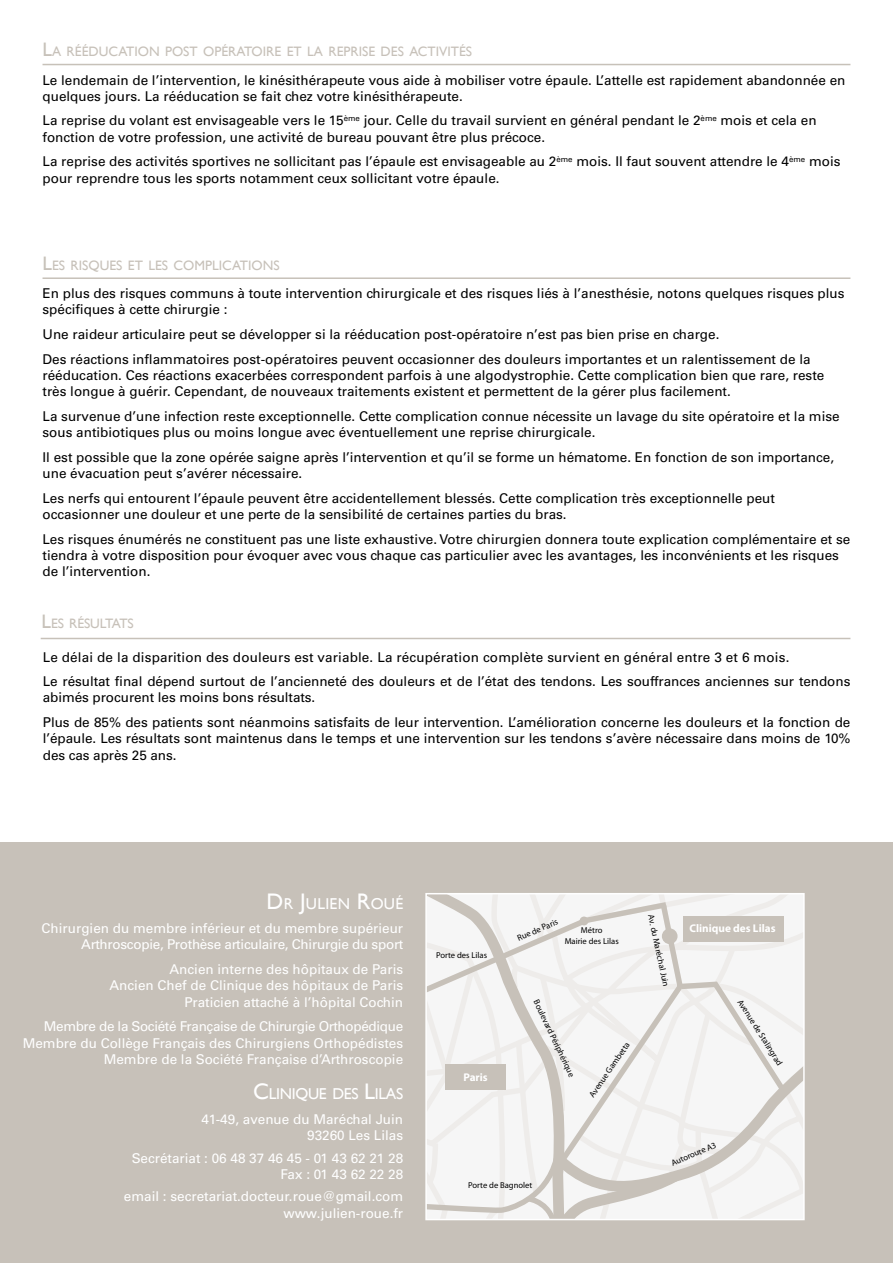
<style>
.page{position:relative;width:893px;height:1263px;background:#fff}
.page>*{position:absolute;margin:0;border:0;box-sizing:border-box;transform-origin:0 0}
.t1{font:15.75px "Gill Sans";letter-spacing:-.02em;color:#fff}
.t2{font:13.65px "Gill Sans";color:#c7c1b9}
.t3{font:13.5px/16.2px "Univers";color:#000}
.t4{font:13.5px/16.2px "Univers";color:#fff;text-align:right}
.t5{font:13.5px/16.2px "Univers";letter-spacing:-.02em;color:#fff;text-align:right}
.t6{font:700 11.25px "Myriad Pro";color:#fff}
.t7{font:8.55px/10.4px "Myriad Pro";color:#000;text-align:center}
.s1{font-size:19.5px}
.s2{font-size:22.5px}
</style>
<div class="page">
<div style="left:0;top:842px;width:893px;height:421px;background:#c7c1b9"></div>
<hr style="left:41px;top:638px;width:809px;height:1px;background:#c7c1b9">
<hr style="left:43px;top:277px;width:807px;height:2px;background:#c7c1b9">
<hr style="left:43px;top:64px;width:807px;height:1px;background:#c7c1b9">
<svg style="left:428px;top:896px;width:374px;height:321px;background:#efeeed"></svg>
<div style="left:683px;top:916px;width:101px;height:25px;background:#c7c1b9"></div>
<div style="left:445px;top:1064px;width:61px;height:26px;background:#c7c1b9"></div>
<div style="left:580px;top:916px;width:8px;height:9px;background:#c7c1b9;border-radius:50%"></div>
<div style="left:662px;top:928px;width:15px;height:16px;background:#c7c1b9;border-radius:50%"></div>
<div style="left:425px;top:893px;width:380px;height:327px;border:2px solid #fff"></div>
<p class="t2" style="left:43px;top:43px;width:431px"><span class="s1">L</span>A RÉÉDUCATION POST OPÉRATOIRE ET LA REPRISE DES ACTIVITÉS</p>
<p class="t3" style="left:43px;top:72px;width:804px">Le lendemain de l’intervention, le kinésithérapeute vous aide à mobiliser votre épaule. L’attelle est rapidement abandonnée en quelques jours. La rééducation se fait chez votre kinésithérapeute.</p>
<p class="t3" style="left:43px;top:113px;width:775px">La reprise du volant est envisageable vers le 15<sup>ème</sup> jour. Celle du travail survient en général pendant le 2<sup>ème</sup> mois et cela en fonction de votre profession, une activité de bureau pouvant être plus précoce.</p>
<p class="t3" style="left:43px;top:154px;width:799px">La reprise des activités sportives ne sollicitant pas l’épaule est envisageable au 2<sup>ème</sup> mois. Il faut souvent attendre le 4<sup>ème</sup> mois pour reprendre tous les sports notamment ceux sollicitant votre épaule.</p>
<p class="t2" style="left:43px;top:257px;width:239px"><span class="s1">L</span>ES RISQUES ET LES COMPLICATIONS</p>
<p class="t3" style="left:43px;top:285px;width:803px">En plus des risques communs à toute intervention chirurgicale et des risques liés à l’anesthésie, notons quelques risques plus spécifiques à cette chirurgie :</p>
<p class="t3" style="left:43px;top:322px;width:770px;line-height:24.8px">Une raideur articulaire peut se développer si la rééducation post-opératoire n’est pas bien prise en charge.<br>Des réactions inflammatoires post-opératoires peuvent occasionner des douleurs importantes et un ralentissement de la</p>
<p class="t3" style="left:43px;top:367px;width:783px">rééducation. Ces réactions exacerbées correspondent parfois à une algodystrophie. Cette complication bien que rare, reste très longue à guérir. Cependant, de nouveaux traitements existent et permettent de la gérer plus facilement.</p>
<p class="t3" style="left:43px;top:408px;width:799px">La survenue d’une infection reste exceptionnelle. Cette complication connue nécessite un lavage du site opératoire et la mise sous antibiotiques plus ou moins longue avec éventuellement une reprise chirurgicale.</p>
<p class="t3" style="left:43px;top:449px;width:793px">Il est possible que la zone opérée saigne après l’intervention et qu’il se forme un hématome. En fonction de son importance, une évacuation peut s’avérer nécessaire.</p>
<p class="t3" style="left:43px;top:490px;width:734px">Les nerfs qui entourent l’épaule peuvent être accidentellement blessés. Cette complication très exceptionnelle peut occasionner une douleur et une perte de la sensibilité de certaines parties du bras.</p>
<p class="t3" style="left:43px;top:531px;width:809px">Les risques énumérés ne constituent pas une liste exhaustive. Votre chirurgien donnera toute explication complémentaire et se tiendra à votre disposition pour évoquer avec vous chaque cas particulier avec les avantages, les inconvénients et les risques de l’intervention.</p>
<p class="t2" style="left:42px;top:615px;width:94px"><span class="s1">L</span>ES RÉSULTATS</p>
<p class="t3" style="left:43px;top:644px;width:809px;line-height:24.8px">Le délai de la disparition des douleurs est variable. La récupération complète survient en général entre 3 et 6 mois.<br>Le résultat final dépend surtout de l’ancienneté des douleurs et de l’état des tendons. Les souffrances anciennes sur tendons</p>
<p class="t3" style="left:43px;top:685px;width:809px;line-height:24.8px">abimés procurent les moins bons résultats.<br>Plus de 85% des patients sont néanmoins satisfaits de leur intervention. L’amélioration concerne les douleurs et la fonction de</p>
<p class="t3" style="left:43px;top:730px;width:809px">l’épaule. Les résultats sont maintenus dans le temps et une intervention sur les tendons s’avère nécessaire dans moins de 10% des cas après 25 ans.</p>
<p class="t1" style="left:267px;top:894px;width:138px"><span class="s2">D</span>R <span class="s2">J</span>ULIEN <span class="s2">R</span>OUÉ</p>
<p class="t5" style="left:42px;top:920px;width:363px">Chirurgien du membre inférieur et du membre supérieur<br>Arthroscopie, Prothèse articulaire, Chirurgie du sport</p>
<p class="t4" style="left:110px;top:961px;width:295px">Ancien interne des hôpitaux de Paris<br>Ancien Chef de Clinique des hôpitaux de Paris<br>Praticien attaché à l’hôpital Cochin</p>
<p class="t4" style="left:23px;top:1018px;width:382px">Membre de la Société Française de Chirurgie Orthopédique<br>Membre du Collège Français des Chirurgiens Orthopédistes<br>Membre de la Société Française d’Arthroscopie</p>
<p class="t1" style="left:253px;top:1084px;width:151px"><span class="s2">C</span>LINIQUE DES <span class="s2">L</span>ILAS</p>
<p class="t4" style="left:201px;top:1111px;width:203px">41-49, avenue du Maréchal Juin<br>93260 Les Lilas</p>
<p class="t4" style="left:132px;top:1150px;width:273px">Secrétariat : 06 48 37 46 45 - 01 43 62 21 28<br>Fax : 01 43 62 22 28</p>
<p class="t4" style="left:124px;top:1189px;width:281px">email : secretariat.docteur.roue@gmail.com www.julien-roue.fr</p>
<p class="t7" style="left:436px;top:949px;width:52px">Porte des Lilas</p>
<p class="t6" style="left:463px;top:1069px;width:26px">Paris</p>
<p class="t7" style="left:516px;top:933px;width:45px;rotate:-23deg">Rue de Paris</p>
<p class="t7" style="left:565px;top:925px;width:56px">Métro<br>Mairie des Lilas</p>
<p class="t7" style="left:540px;top:998px;width:86px;rotate:64deg">Boulevard Périphérique</p>
<p class="t7" style="left:587px;top:1093px;width:66px;rotate:-55deg">Avenue Gambetta</p>
<p class="t7" style="left:468px;top:1180px;width:66px">Porte de Bagnolet</p>
<p class="t7" style="left:656px;top:914px;width:75px;rotate:78deg">Av. du Maréchal Juin</p>
<p class="t6" style="left:689px;top:921px;width:88px">Clinique des Lilas</p>
<p class="t7" style="left:744px;top:997px;width:78px;rotate:58deg">Avenue de Stalingrad</p>
<p class="t7" style="left:669px;top:1158px;width:50px;rotate:-23deg">Autoroute A3</p>
</div>
